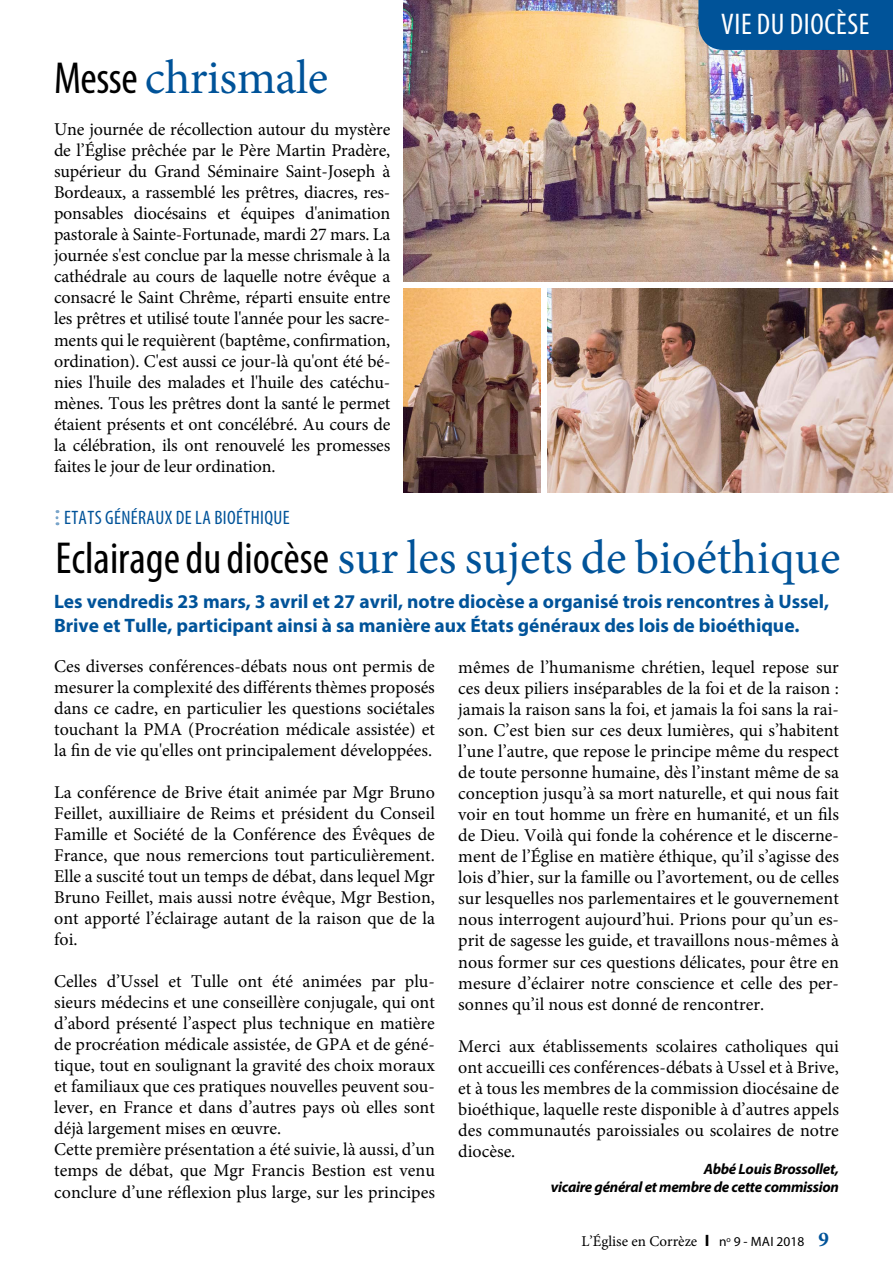
<style>
.page{position:relative;width:893px;height:1263px;background:#fff}
.page>*{position:absolute;margin:0;border:0;box-sizing:border-box;transform-origin:0 0}
.t1{font:48px "Minion Pro";color:#005399}
.t2{font:condensed 30px "Myriad Pro";letter-spacing:.02em;color:#fff}
.t3{font:700 19.5px/24px "Myriad Pro";color:#005399}
.t4{font:condensed 19.5px "Myriad Pro";letter-spacing:.02em;color:#005399}
.t5{font:18px/21px "Minion Pro";color:#000;text-align:justify}
.t6{font:italic 700 15px/18px "Myriad Pro";letter-spacing:-.02em;color:#000;text-align:right}
.t7{font:15px "Minion Pro";color:#000}
.s1{font-family:"Myriad Pro";font-stretch:condensed;font-size:45px;color:#000}
.s2{font-family:"Myriad Pro";font-weight:700;font-size:16.5px}
.s3{font-family:"Myriad Pro";font-size:13.5px}
.s4{font-weight:700;font-size:21px;color:#005399}
</style>
<div class="page">
<img style="left:547px;top:288px;width:346px;height:205px">
<img style="left:404px;top:0;width:489px;height:282px">
<div style="left:698px;top:0;width:195px;height:50px;background:#005399"></div>
<img style="left:404px;top:288px;width:136px;height:205px">
<svg style="left:56px;top:510px;width:2px;height:15px"></svg>
<h1 class="t1" style="left:54px;top:46px;width:276px"><span class="s1">Messe</span> chrismale</h1>
<p class="t5" style="left:54px;top:119px;width:338px">Une journée de récollection autour du mystère de l’Église prêchée par le Père Martin Pradère, supérieur du Grand Séminaire Saint-Joseph à Bordeaux, a rassemblé les prêtres, diacres, res&shy;ponsables diocésains et équipes d'animation pastorale à Sainte-Fortunade, mardi 27 mars. La journée s'est conclue par la messe chrismale à la cathédrale au cours de laquelle notre évêque a consacré le Saint Chrême, réparti ensuite entre les prêtres et utilisé toute l'année pour les sacre&shy;ments qui le requièrent (baptême, confirmation, ordination). C'est aussi ce jour-là qu'ont été bé&shy;nies l'huile des malades et l'huile des catéchu&shy;mènes. Tous les prêtres dont la santé le permet étaient présents et ont concélébré. Au cours de la célébration, ils ont renouvelé les promesses faites le jour de leur ordination.</p>
<p class="t4" style="left:64px;top:506px;width:227px">ETATS GÉNÉRAUX DE LA BIOÉTHIQUE</p>
<h2 class="t2" style="left:721px;top:6px;width:150px">VIE DU DIOCÈSE</h2>
<h1 class="t1" style="left:56px;top:526px;width:786px"><span class="s1">Eclairage du diocèse</span> sur les sujets de bioéthique</h1>
<p class="t3" style="left:54px;top:589px;width:777px">Les vendredis 23 mars, 3 avril et 27 avril, notre diocèse a organisé trois rencontres à Ussel,<br>Brive et Tulle, participant ainsi à sa manière aux États généraux des lois de bioéthique.</p>
<p class="t5" style="left:54px;top:656px;width:382px">Ces diverses conférences-débats nous ont permis de mesurer la complexité des différents thèmes proposés dans ce cadre, en particulier les questions sociétales touchant la PMA (Procréation médicale assistée) et la fin de vie qu'elles ont principalement développées.</p>
<p class="t5" style="left:54px;top:782px;width:382px">La conférence de Brive était animée par Mgr Bruno Feillet, auxilliaire de Reims et président du Conseil Famille et Société de la Conférence des Évêques de France, que nous remercions tout particulièrement.<br>Elle a suscité tout un temps de débat, dans lequel Mgr Bruno Feillet, mais aussi notre évêque, Mgr Bestion, ont apporté l’éclairage autant de la raison que de la foi.</p>
<p class="t5" style="left:54px;top:971px;width:382px;text-align:left">Celles d’Ussel et Tulle ont été animées par plu&shy;sieurs médecins et une conseillère conjugale, qui ont d’abord présenté l’aspect plus technique en matière de procréation médicale assistée, de GPA et de géné&shy;tique, tout en soulignant la gravité des choix moraux et familiaux que ces pratiques nouvelles peuvent sou&shy;lever, en France et dans d’autres pays où elles sont déjà largement mises en œuvre.<br>Cette première présentation a été suivie, là aussi, d’un temps de débat, que Mgr Francis Bestion est venu conclure d’une réflexion plus large, sur les principes</p>
<p class="t5" style="left:458px;top:657px;width:382px">mêmes de l’humanisme chrétien, lequel repose sur ces deux piliers inséparables de la foi et de la raison : jamais la raison sans la foi, et jamais la foi sans la rai&shy;son. C’est bien sur ces deux lumières, qui s’habitent l’une l’autre, que repose le principe même du respect de toute personne humaine, dès l’instant même de sa conception jusqu’à sa mort naturelle, et qui nous fait voir en tout homme un frère en humanité, et un fils de Dieu. Voilà qui fonde la cohérence et le discerne&shy;ment de l’Église en matière éthique, qu’il s’agisse des lois d’hier, sur la famille ou l’avortement, ou de celles sur lesquelles nos parlementaires et le gouvernement nous interrogent aujourd’hui. Prions pour qu’un es&shy;prit de sagesse les guide, et travaillons nous-mêmes à nous former sur ces questions délicates, pour être en mesure d’éclairer notre conscience et celle des per&shy;sonnes qu’il nous est donné de rencontrer.</p>
<p class="t5" style="left:458px;top:1035px;width:382px">Merci aux établissements scolaires catholiques qui ont accueilli ces conférences-débats à Ussel et à Brive, et à tous les membres de la commission diocésaine de bioéthique, laquelle reste disponible à d’autres appels des communautés paroissiales ou scolaires de notre diocèse.</p>
<p class="t6" style="left:551px;top:1160px;width:290px">Abbé Louis Brossollet,<br>vicaire général et membre de cette commission</p>
<p class="t7" style="left:581px;top:1231px;width:249px">L’Église en Corrèze <span class="s2">I</span> <span class="s3">n</span><sup>o</sup> <span class="s3">9 - MAI 2018</span> <span class="s4">9</span></p>
</div>
